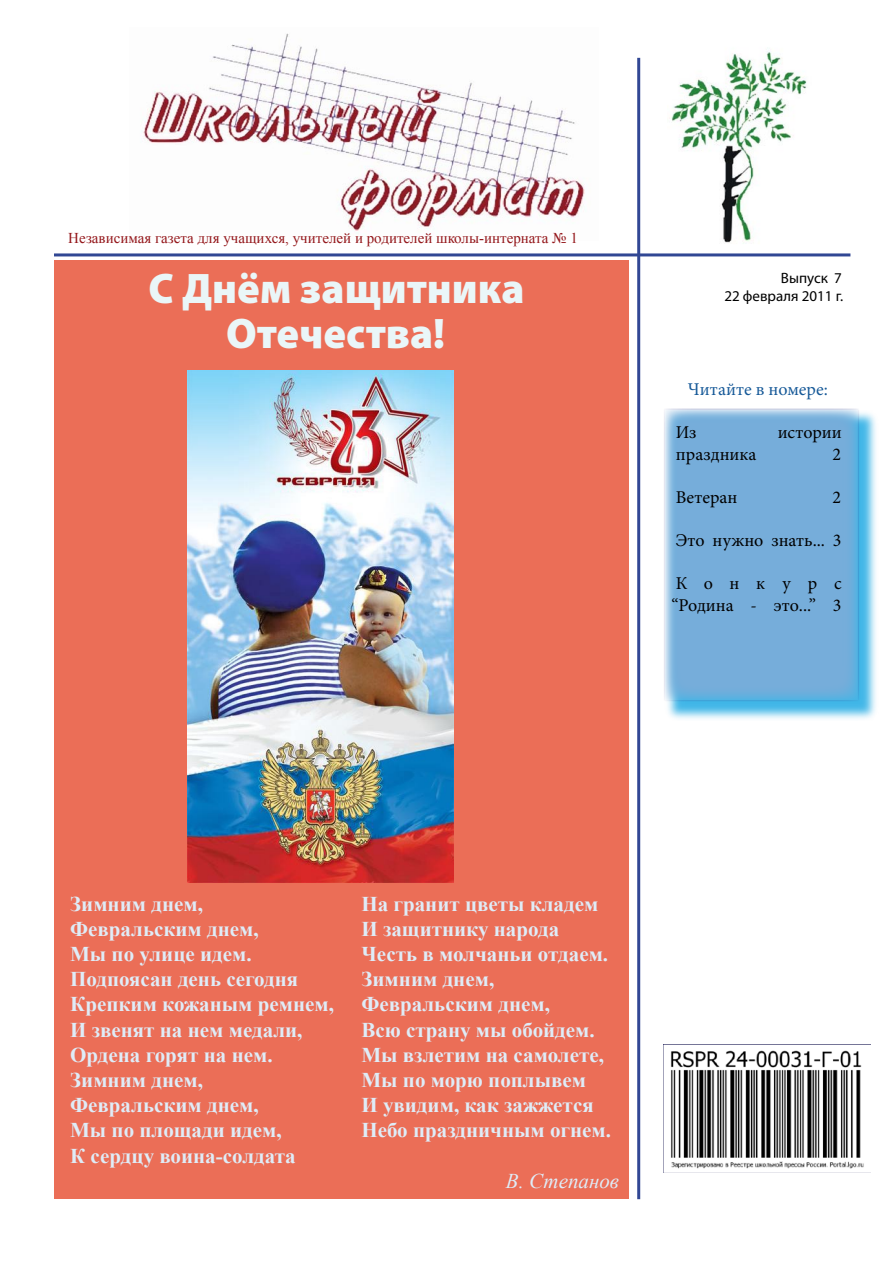
<style>
.page{position:relative;width:893px;height:1263px;background:#fff}
.page>*{position:absolute;margin:0;border:0;box-sizing:border-box;transform-origin:0 0}
.t1{font:900 42.9px/45.2px "Myriad Pro";color:#eaf6f8;text-align:center}
.t2{font:700 21px/25.2px "Times New Roman";color:#dfecf7}
.t3{font:italic 21px "Times New Roman";color:#dfecf7}
.t4{font:18px/21.6px "Minion Pro";color:#000}
.t5{font:18px "Minion Pro";color:#165998}
.t6{font:15px "Times New Roman";color:#94171b}
.t7{font:15px/18px "Myriad Pro";color:#000;text-align:right}
</style>
<div class="page">
<hr style="left:637px;top:58px;width:3px;height:1141px;background:#314794">
<hr style="left:54px;top:253px;width:796px;height:3px;background:#314794">
<div style="left:54px;top:260px;width:574px;height:939px;background:#eb6e57"></div>
<div style="left:664px;top:409px;width:215px;height:312px;background:#009ee0;opacity:.75"></div>
<div style="left:664px;top:409px;width:195px;height:292px;background:#76adda"></div>
<img style="left:141px;top:33px;width:444px;height:201px">
<img style="left:671px;top:51px;width:136px;height:192px">
<img style="left:663px;top:1045px;width:207px;height:128px">
<img style="left:187px;top:371px;width:267px;height:512px">
<p class="t6" style="left:68px;top:228px;width:511px">Независимая газета для учащихся, учителей и родителей школы-интерната № 1</p>
<h1 class="t1" style="left:148px;top:264px;width:378px">С Днём защитника<br>Отечества!</h1>
<p class="t7" style="left:724px;top:269px;width:121px">Выпуск 7<br>22 февраля 2011 г.</p>
<p class="t5" style="left:688px;top:377px;width:142px">Читайте в номере:</p>
<p class="t4" style="left:676px;top:422px;width:22px">Из</p>
<p class="t4" style="left:778px;top:422px;width:66px">истории</p>
<p class="t4" style="left:676px;top:443px;width:82px">праздника</p>
<p class="t4" style="left:833px;top:443px;width:10px">2</p>
<p class="t4" style="left:676px;top:487px;width:63px">Ветеран</p>
<p class="t4" style="left:833px;top:487px;width:10px">2</p>
<p class="t4" style="left:676px;top:530px;width:167px">Это нужно знать... 3</p>
<p class="t4" style="left:671px;top:573px;width:172px">Конкурс “Родина - это...” 3</p>
<p class="t2" style="left:70px;top:890px;width:265px">Зимним днем,<br>Февральским днем,<br>Мы по улице идем.<br>Подпоясан день сегодня<br>Крепким кожаным ремнем,<br>И звенят на нем медали,<br>Ордена горят на нем.<br>Зимним днем,<br>Февральским днем,<br>Мы по площади идем,<br>К сердцу воина-солдата</p>
<p class="t2" style="left:361px;top:890px;width:251px">На гранит цветы кладем<br>И защитнику народа<br>Честь в молчаньи отдаем.<br>Зимним днем,<br>Февральским днем,<br>Всю страну мы обойдем.<br>Мы взлетим на самолете,<br>Мы по морю поплывем<br>И увидим, как зажжется<br>Небо праздничным огнем.</p>
<p class="t3" style="left:506px;top:1166px;width:115px">В. Степанов</p>
</div>
